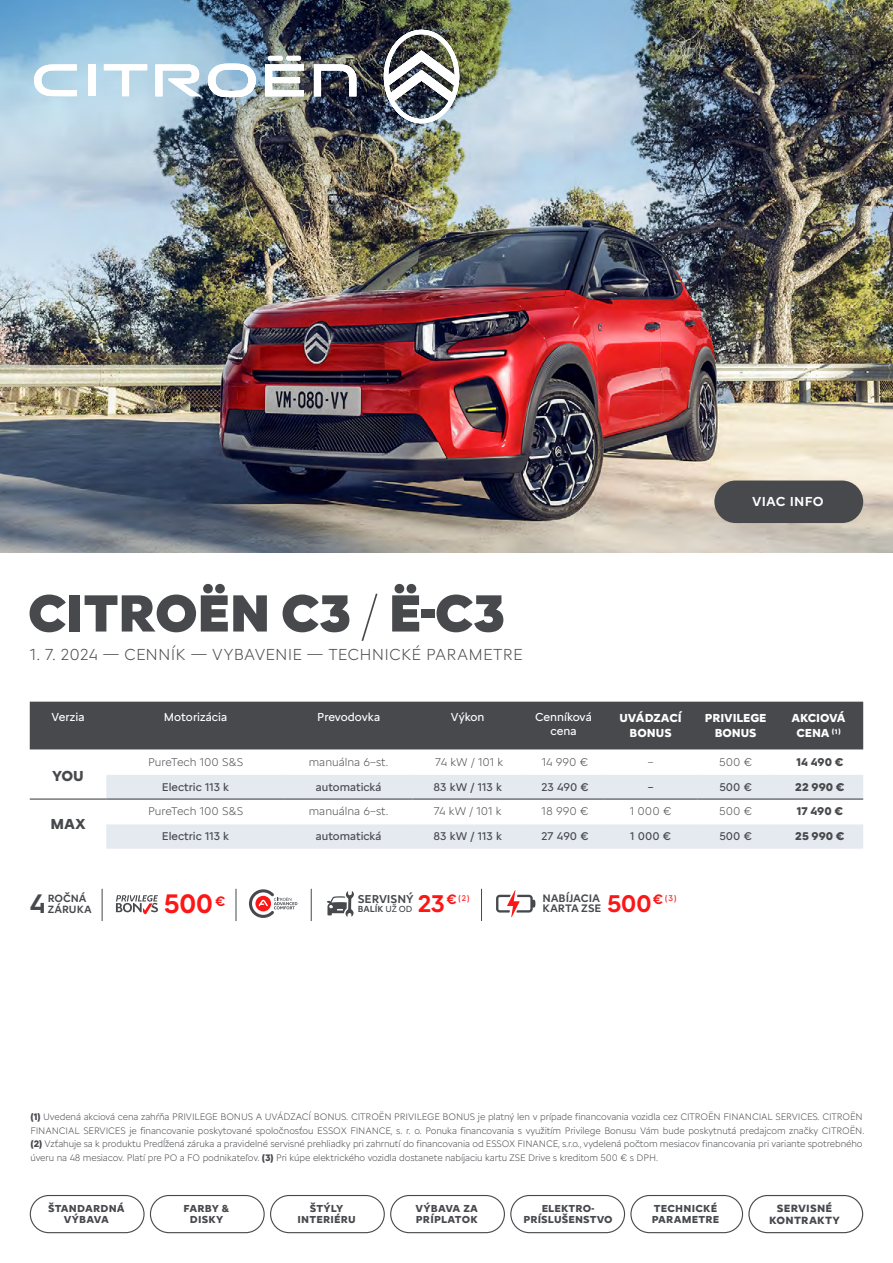
<style>
.page{position:relative;width:893px;height:1263px;background:#fff}
.page>*{position:absolute;margin:0;border:0;box-sizing:border-box;transform-origin:0 0}
._01a_nohy_pas{font:900 54px "Citroen Type";letter-spacing:-.02em;color:#47494d}
.t1{font:500 27.75px "Citroen Type";color:#fc1616}
.t2{font:500 27.75px "Citroen Type";color:#47494d}
.t3{font:500 25.05px "Citroen Type";color:#fc1616}
._01a_nohy_pas-2{font:300 16.5px "Citroen Type";letter-spacing:.01em;color:#47494d}
._01a_nohy_pas-3{font:700 15px "Citroen Type";color:#47494d}
._01a_nohy_pas-4{font:500 13.5px "Citroen Type";letter-spacing:.02em;color:#fff}
._01a_nohy_pas-5{font:12px/14.2px "Citroen Type";letter-spacing:.005em;color:#fff;text-align:center}
._01a_nohy_pas-6{font:700 12px/14.2px "Citroen Type";letter-spacing:-.01em;color:#fff;text-align:center}
.t4{font:500 11.85px "Citroen Type";color:#47494d}
._01a_nohy_pas-7{font:300 11.7px "Citroen Type";color:#47494d}
._01a_nohy_pas-8{font:11.7px "Citroen Type";color:#47494d}
._01a_nohy_pas-9{font:700 11.7px "Citroen Type";color:#47494d}
.t5{font:500 11.25px "Citroen Type";letter-spacing:-.01em;color:#47494d}
._01a_nohy_pas-10{font:700 10.8px "Citroen Type";letter-spacing:.02em;color:#47494d}
.t6{font:500 10.8px "Citroen Type";color:#47494d}
._01a_nohy_pas-11{font:700 10.5px/11.2px "Citroen Type";letter-spacing:.02em;color:#47494d;text-align:center}
.Norm_ln{font:300 9.75px/13.5px "Citroen Type";letter-spacing:-.01em;color:#47494d}
.t7{font:500 9.15px "Citroen Type";color:#47494d}
.t8{font:8.55px "Citroen Type";color:#fc1616}
.s1{font-weight:200}
.s2{font-weight:400}
.s3{font-weight:500;font-size:25.05px}
.s4{font-weight:500;font-size:14.1px}
.s5{font-weight:700}
</style>
<div class="page">
<img style="left:0;top:213px;width:893px;height:340px">
<div style="left:30px;top:1195px;width:115px;height:38px;border:1px solid #47494d;border-radius:19px"></div>
<div style="left:150px;top:1195px;width:115px;height:38px;border:1px solid #47494d;border-radius:19px"></div>
<div style="left:270px;top:1195px;width:115px;height:38px;border:1px solid #47494d;border-radius:19px"></div>
<div style="left:390px;top:1195px;width:115px;height:38px;border:1px solid #47494d;border-radius:19px"></div>
<div style="left:510px;top:1195px;width:115px;height:38px;border:1px solid #47494d;border-radius:19px"></div>
<div style="left:630px;top:1195px;width:113px;height:38px;border:1px solid #47494d;border-radius:19px"></div>
<div style="left:748px;top:1195px;width:115px;height:38px;border:1px solid #47494d;border-radius:19px"></div>
<div style="left:30px;top:702px;width:833px;height:47px;background:#47494d"></div>
<svg style="left:106px;top:775px;width:757px;height:74px;fill:#e4eaef"></svg>
<hr style="left:30px;top:798px;width:76px;height:2px;background:#47494d">
<hr style="left:106px;top:798px;width:179px;height:2px;background:#47494d">
<hr style="left:285px;top:798px;width:127px;height:2px;background:#47494d">
<hr style="left:412px;top:798px;width:111px;height:2px;background:#47494d">
<hr style="left:523px;top:798px;width:81px;height:2px;background:#47494d">
<hr style="left:604px;top:798px;width:93px;height:2px;background:#47494d">
<hr style="left:697px;top:798px;width:77px;height:2px;background:#47494d">
<hr style="left:774px;top:798px;width:89px;height:2px;background:#47494d">
<hr style="left:106px;top:823px;width:179px;height:1px;background:#fff">
<hr style="left:285px;top:823px;width:127px;height:1px;background:#fff">
<hr style="left:412px;top:823px;width:111px;height:1px;background:#fff">
<hr style="left:523px;top:823px;width:81px;height:1px;background:#fff">
<hr style="left:604px;top:823px;width:93px;height:1px;background:#fff">
<hr style="left:697px;top:823px;width:77px;height:1px;background:#fff">
<hr style="left:774px;top:823px;width:89px;height:1px;background:#fff">
<div style="left:714px;top:480px;width:149px;height:43px;background:#47494d;border-radius:21px"></div>
<svg style="left:496px;top:890px;width:39px;height:27px"></svg>
<svg style="left:249px;top:889px;width:48px;height:29px"></svg>
<hr style="left:236px;top:889px;width:1px;height:32px;background:#47494d">
<hr style="left:311px;top:889px;width:1px;height:32px;background:#47494d">
<hr style="left:481px;top:889px;width:1px;height:32px;background:#47494d">
<hr style="left:102px;top:889px;width:1px;height:32px;background:#47494d">
<svg style="left:327px;top:891px;width:27px;height:26px"></svg>
<svg style="left:116px;top:895px;width:42px;height:19px"></svg>
<img style="left:0;top:0;width:893px;height:213px">
<svg style="left:104px;top:64px;width:43px;height:32px"></svg>
<div style="left:89px;top:64px;width:7px;height:32px;background:#fff"></div>
<svg style="left:314px;top:64px;width:42px;height:32px"></svg>
<hr style="left:286px;top:56px;width:15px;height:4px;background:#fff;border-radius:2px">
<svg style="left:155px;top:64px;width:46px;height:32px"></svg>
<svg style="left:208px;top:64px;width:48px;height:33px"></svg>
<svg style="left:265px;top:64px;width:39px;height:32px"></svg>
<hr style="left:268px;top:56px;width:15px;height:4px;background:#fff;border-radius:2px">
<svg style="left:34px;top:64px;width:43px;height:32px"></svg>
<img style="left:384px;top:30px;width:75px;height:93px">
<p class="_01a_nohy_pas" style="left:28px;top:572px;width:479px">CITROËN C3 <span class="s1">/</span> Ë-C3</p>
<p class="_01a_nohy_pas-2" style="left:30px;top:642px;width:494px">1. 7. 2024 — CENNÍK — VYBAVENIE — TECHNICKÉ PARAMETRE</p>
<p class="_01a_nohy_pas-4" style="left:752px;top:491px;width:73px">VIAC INFO</p>
<p class="_01a_nohy_pas-5" style="left:52px;top:709px;width:34px">Verzia</p>
<p class="_01a_nohy_pas-5" style="left:164px;top:709px;width:65px">Motorizácia</p>
<p class="_01a_nohy_pas-5" style="left:317px;top:709px;width:64px">Prevodovka</p>
<p class="_01a_nohy_pas-5" style="left:451px;top:709px;width:35px">Výkon</p>
<p class="_01a_nohy_pas-5" style="left:535px;top:709px;width:58px">Cenníková cena</p>
<p class="_01a_nohy_pas-6" style="left:619px;top:710px;width:64px">UVÁDZACÍ<br>BONUS</p>
<p class="_01a_nohy_pas-6" style="left:705px;top:710px;width:63px">PRIVILEGE<br>BONUS</p>
<p class="_01a_nohy_pas-6" style="left:792px;top:710px;width:55px">AKCIOVÁ<br>CENA <sup>(1)</sup></p>
<p class="_01a_nohy_pas-3" style="left:52px;top:765px;width:33px">YOU</p>
<p class="_01a_nohy_pas-7" style="left:148px;top:753px;width:97px">PureTech 100 S&amp;S</p>
<p class="_01a_nohy_pas-7" style="left:309px;top:753px;width:81px">manuálna 6–st.</p>
<p class="_01a_nohy_pas-7" style="left:435px;top:753px;width:70px">74 kW / 101 k</p>
<p class="_01a_nohy_pas-7" style="left:542px;top:753px;width:48px">14 990 €</p>
<p class="_01a_nohy_pas-7" style="left:648px;top:753px;width:7px">–</p>
<p class="_01a_nohy_pas-7" style="left:719px;top:753px;width:34px">500 €</p>
<p class="_01a_nohy_pas-9" style="left:796px;top:753px;width:48px">14 490 €</p>
<p class="_01a_nohy_pas-8" style="left:162px;top:778px;width:69px">Electric 113 k</p>
<p class="_01a_nohy_pas-8" style="left:316px;top:778px;width:67px">automatická</p>
<p class="_01a_nohy_pas-8" style="left:433px;top:778px;width:70px">83 kW / 113 k</p>
<p class="_01a_nohy_pas-8" style="left:541px;top:778px;width:49px">23 490 €</p>
<p class="_01a_nohy_pas-8" style="left:648px;top:778px;width:7px">–</p>
<p class="_01a_nohy_pas-8" style="left:719px;top:778px;width:34px">500 €</p>
<p class="_01a_nohy_pas-9" style="left:795px;top:778px;width:51px">22 990 €</p>
<p class="_01a_nohy_pas-3" style="left:50px;top:812px;width:37px">MAX</p>
<p class="_01a_nohy_pas-7" style="left:148px;top:803px;width:97px">PureTech 100 S&amp;S</p>
<p class="_01a_nohy_pas-7" style="left:309px;top:803px;width:81px">manuálna 6–st.</p>
<p class="_01a_nohy_pas-7" style="left:434px;top:803px;width:70px">74 kW / 101 k</p>
<p class="_01a_nohy_pas-7" style="left:542px;top:803px;width:48px">18 990 €</p>
<p class="_01a_nohy_pas-7" style="left:630px;top:803px;width:43px">1 000 €</p>
<p class="_01a_nohy_pas-7" style="left:719px;top:803px;width:34px">500 €</p>
<p class="_01a_nohy_pas-9" style="left:797px;top:802px;width:48px">17 490 €</p>
<p class="_01a_nohy_pas-8" style="left:162px;top:827px;width:69px">Electric 113 k</p>
<p class="_01a_nohy_pas-8" style="left:316px;top:827px;width:67px">automatická</p>
<p class="_01a_nohy_pas-8" style="left:433px;top:827px;width:70px">83 kW / 113 k</p>
<p class="_01a_nohy_pas-8" style="left:541px;top:827px;width:49px">27 490 €</p>
<p class="_01a_nohy_pas-8" style="left:630px;top:827px;width:42px">1 000 €</p>
<p class="_01a_nohy_pas-8" style="left:719px;top:827px;width:34px">500 €</p>
<p class="_01a_nohy_pas-9" style="left:795px;top:827px;width:51px">25 990 €</p>
<p class="t6" style="left:48px;top:891px;width:40px">ROČNÁ</p>
<p class="t2" style="left:30px;top:882px;width:17px">4</p>
<p class="t6" style="left:48px;top:901px;width:46px">ZÁRUKA</p>
<p class="t1" style="left:164px;top:883px;width:63px">500 <sup>€</sup></p>
<p class="t4" style="left:358px;top:890px;width:57px">SERVISNÝ</p>
<p class="t7" style="left:358px;top:902px;width:56px">BALÍK <span class="s2">UŽ OD</span></p>
<p class="t8" style="left:418px;top:891px;width:53px"><span class="s3">23</span><span class="s4">€</span>(2)</p>
<p class="t5" style="left:542px;top:889px;width:59px">NABÍJACIA</p>
<p class="t5" style="left:542px;top:900px;width:60px">KARTA ZSE</p>
<p class="t3" style="left:607px;top:884px;width:71px">500<sup>€</sup><sup>(3)</sup></p>
<p class="Norm_ln" style="left:30px;top:1110px;width:836px"><span class="s5">(1)</span> Uvedená akciová cena zahŕňa PRIVILEGE BONUS A UVÁDZACÍ BONUS. CITROËN PRIVILEGE BONUS je platný len v prípade financovania vozidla cez CITROËN FINANCIAL SERVICES. CITROËN FINANCIAL SERVICES je financovanie poskytované spoločnosťou ESSOX FINANCE, s. r. o. Ponuka financovania s využitím Privilege Bonusu Vám bude poskytnutá predajcom značky CITROËN. <span class="s5">(2)</span> Vzťahuje sa k produktu Predĺžená záruka a pravidelné servisné prehliadky pri zahrnutí do financovania od ESSOX FINANCE, s.r.o., vydelená počtom mesiacov financovania pri variante spotrebného úveru na 48 mesiacov. Platí pre PO a FO podnikateľov. <span class="s5">(3)</span> Pri kúpe elektrického vozidla dostanete nabíjaciu kartu ZSE Drive s kreditom 500 € s DPH.</p>
<p class="_01a_nohy_pas-11" style="left:48px;top:1202px;width:78px">ŠTANDARDNÁ<br>VÝBAVA</p>
<p class="_01a_nohy_pas-11" style="left:183px;top:1202px;width:48px">FARBY &amp;<br>DISKY</p>
<p class="_01a_nohy_pas-11" style="left:310px;top:1202px;width:35px">ŠTÝLY</p>
<p class="_01a_nohy_pas-10" style="left:777px;top:1200px;width:57px">SERVISNÉ</p>
<p class="_01a_nohy_pas-10" style="left:769px;top:1212px;width:72px">KONTRAKTY</p>
<p class="_01a_nohy_pas-11" style="left:297px;top:1213px;width:60px">INTERIÉRU</p>
<p class="_01a_nohy_pas-11" style="left:416px;top:1202px;width:64px;text-align:left">VÝBAVA ZA<br>PRÍPLATOK</p>
<p class="_01a_nohy_pas-11" style="left:523px;top:1202px;width:91px">ELEKTRO-<br>PRÍSLUŠENSTVO</p>
<p class="_01a_nohy_pas-11" style="left:654px;top:1202px;width:65px">TECHNICKÉ</p>
<p class="_01a_nohy_pas-11" style="left:652px;top:1213px;width:69px">PARAMETRE</p>
</div>
